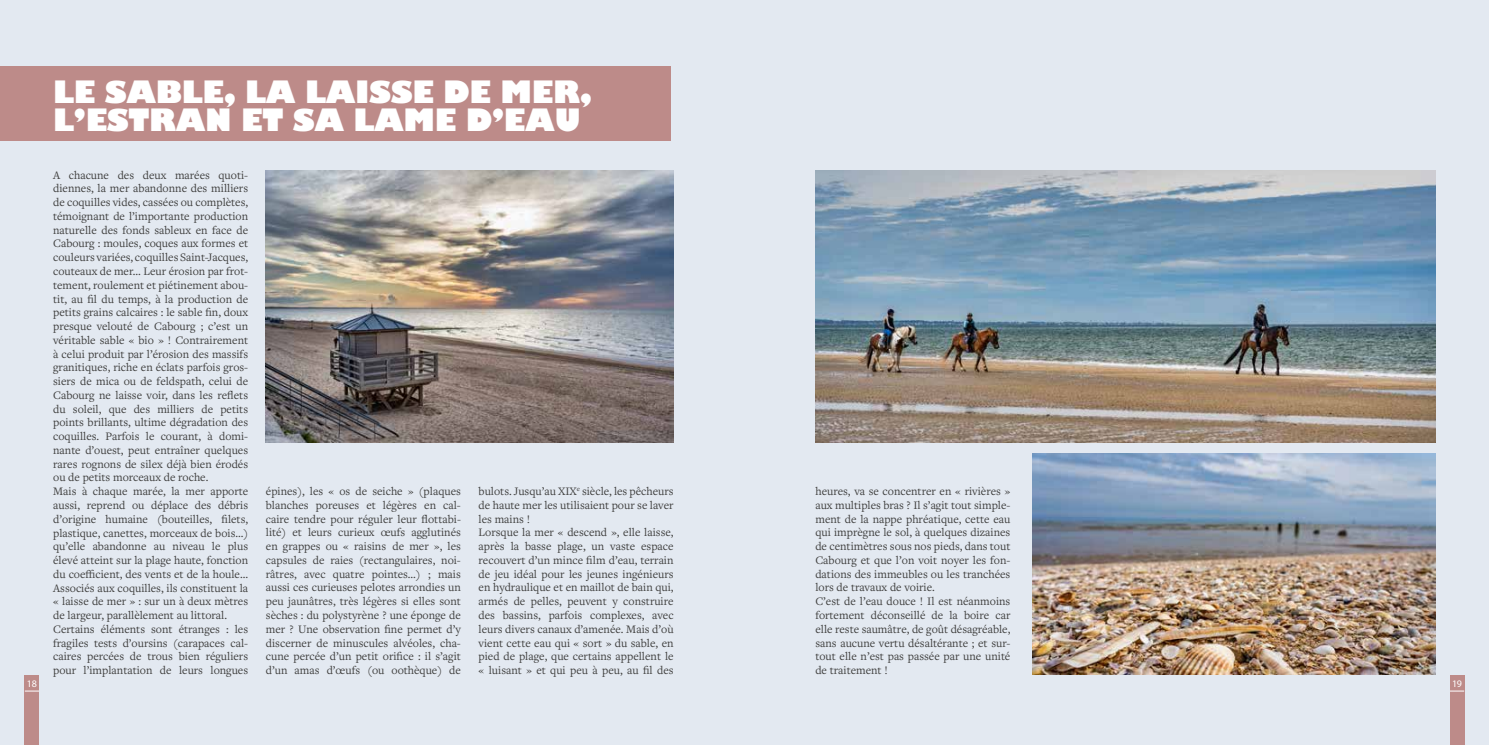
<style>
.page{position:relative;width:1489px;height:745px;background:#fff}
.page>*{position:absolute;margin:0;border:0;box-sizing:border-box;transform-origin:0 0}
.t1{font:800 30px/28.8px "Gill Sans";letter-spacing:-.01em;color:#fff}
.t2{font:11.88px/13.8px "Freight Text Pro";color:#3e3e3d}
.t3{font:10px "Myriad Pro";color:#fff}
</style>
<div class="page">
<div style="left:0;top:0;width:1488px;height:744px;background:#e3e9f1"></div>
<div style="left:25px;top:675px;width:14px;height:69px;background:#bd8b89"></div>
<div style="left:1449px;top:675px;width:14px;height:69px;background:#bd8b89"></div>
<img style="left:265px;top:170px;width:408px;height:272px">
<img style="left:1032px;top:453px;width:403px;height:220px">
<img style="left:815px;top:170px;width:620px;height:272px">
<div style="left:0;top:66px;width:670px;height:75px;background:#bd8b89"></div>
<svg style="left:1449px;top:690px;width:14px;height:1px"></svg>
<svg style="left:25px;top:690px;width:14px;height:1px"></svg>
<h1 class="t1" style="left:53px;top:77px;width:540px">LE SABLE, LA LAISSE DE MER,<br>L’ESTRAN ET SA LAME D’EAU</h1>
<p class="t2" style="left:53px;top:167px;width:196px">A chacune des deux marées quoti&shy;diennes, la mer abandonne des milliers de coquilles vides, cassées ou complètes, témoignant de l’importante production naturelle des fonds sableux en face de Cabourg : moules, coques aux formes et couleurs variées, coquilles Saint-Jacques, couteaux de mer… Leur érosion par frot&shy;tement, roulement et piétinement abou&shy;tit, au fil du temps, à la production de petits grains calcaires : le sable fin, doux presque velouté de Cabourg ; c’est un véritable sable « bio » ! Contrairement à celui produit par l’érosion des massifs granitiques, riche en éclats parfois gros&shy;siers de mica ou de feldspath, celui de Cabourg ne laisse voir, dans les reflets du soleil, que des milliers de petits points brillants, ultime dégradation des coquilles. Parfois le courant, à domi&shy;nante d’ouest, peut entraîner quelques rares rognons de silex déjà bien érodés ou de petits morceaux de roche.<br>Mais à chaque marée, la mer apporte aussi, reprend ou déplace des débris d’origine humaine (bouteilles, filets, plastique, canettes, morceaux de bois…) qu’elle abandonne au niveau le plus élevé atteint sur la plage haute, fonction du coefficient, des vents et de la houle… Associés aux coquilles, ils constituent la « laisse de mer » : sur un à deux mètres de largeur, parallèlement au littoral.<br>Certains éléments sont étranges : les fragiles tests d’oursins (carapaces cal&shy;caires percées de trous bien réguliers pour l’implantation de leurs longues</p>
<p class="t2" style="left:266px;top:483px;width:196px;text-align:justify">épines), les « os de seiche » (plaques blanches poreuses et légères en cal&shy;caire tendre pour réguler leur flottabi&shy;lité) et leurs curieux œufs agglutinés en grappes ou « raisins de mer », les capsules de raies (rectangulaires, noi&shy;râtres, avec quatre pointes…) ; mais aussi ces curieuses pelotes arrondies un peu jaunâtres, très légères si elles sont sèches : du polystyrène ? une éponge de mer ? Une observation fine permet d’y discerner de minuscules alvéoles, cha&shy;cune percée d’un petit orifice : il s’agit d’un amas d’œufs (ou oothèque) de</p>
<p class="t2" style="left:478px;top:483px;width:196px">bulots. Jusqu’au XIX<sup>e</sup> siècle, les pêcheurs de haute mer les utilisaient pour se laver les mains !<br>Lorsque la mer « descend », elle laisse, après la basse plage, un vaste espace recouvert d’un mince film d’eau, terrain de jeu idéal pour les jeunes ingénieurs en hydraulique et en maillot de bain qui, armés de pelles, peuvent y construire des bassins, parfois complexes, avec leurs divers canaux d’amenée. Mais d’où vient cette eau qui « sort » du sable, en pied de plage, que certains appellent le « luisant » et qui peu à peu, au fil des</p>
<p class="t2" style="left:815px;top:483px;width:196px">heures, va se concentrer en « rivières » aux multiples bras ? Il s’agit tout simple&shy;ment de la nappe phréatique, cette eau qui imprègne le sol, à quelques dizaines de centimètres sous nos pieds, dans tout Cabourg et que l’on voit noyer les fon&shy;dations des immeubles ou les tranchées lors de travaux de voirie.<br>C’est de l’eau douce ! Il est néanmoins fortement déconseillé de la boire car elle reste saumâtre, de goût désagréable, sans aucune vertu désaltérante ; et sur&shy;tout elle n’est pas passée par une unité de traitement !</p>
<p class="t3" style="left:27px;top:677px;width:11px">18</p>
<p class="t3" style="left:1451px;top:677px;width:11px">19</p>
</div>
